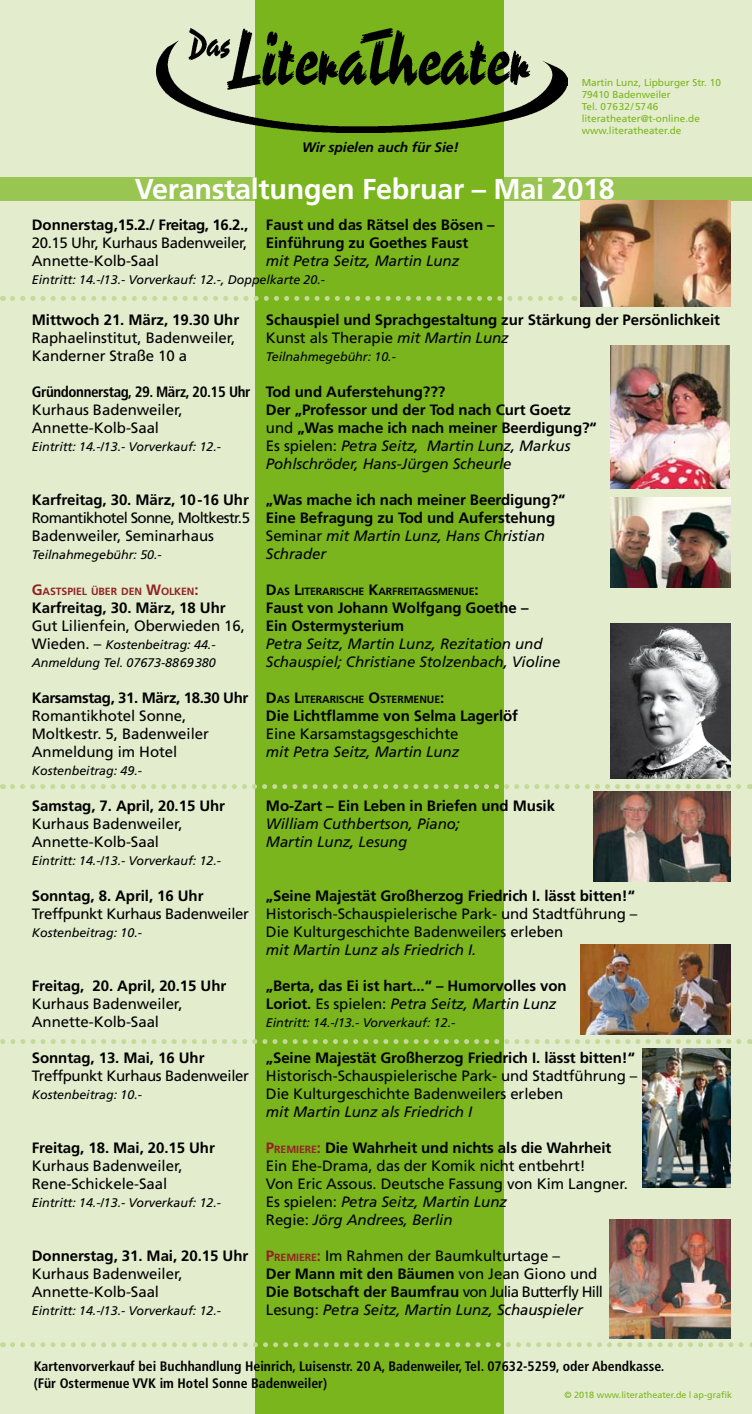
<style>
.page{position:relative;width:752px;height:1414px;background:#fff}
.page>*{position:absolute;margin:0;border:0;box-sizing:border-box;transform-origin:0 0}
.t1{font:700 28.75px "Frutiger";letter-spacing:-.01em;color:#fff}
.t2{font:700 15px/18px "Frutiger";letter-spacing:-.005em;color:#000}
.t3{font:15px/18px "Frutiger";letter-spacing:-.005em;color:#000}
.t4{font:italic 15px/18px "Frutiger";letter-spacing:-.005em;color:#000}
.t5{font:700 15px/18px "Frutiger";letter-spacing:-.025em;color:#000}
.t6{font:700 condensed 15px/18px "Frutiger";letter-spacing:-.025em;color:#000}
.t7{font:700 condensed 13.75px/16.5px "Frutiger";color:#000}
.t8{font:italic 700 13.75px "Frutiger";letter-spacing:-.005em;color:#000}
.t9{font:italic 12.5px "Frutiger";letter-spacing:-.005em;color:#000}
.t10{font:700 10.5px "Frutiger";letter-spacing:-.005em;color:#000}
.t11{font:700 10.5px "Frutiger";letter-spacing:-.005em;color:#922224}
.t12{font:10px/12px "Frutiger";color:#7ab51d}
.t13{font:9px "Frutiger";color:#7ab51d}
.s1{font-weight:400}
.s2{font-style:italic}
.s3{font-stretch:normal}
.s4{font-weight:400;font-stretch:normal}
.s5{font-style:normal}
.s6{font-size:15px}
.s7{font-style:normal;font-size:15px}
.s8{font-size:10.5px}
.s9{font-weight:700;font-style:normal}
.s10{color:#922224}
.s11{font-size:10.5px;color:#922224}
.s12{font-weight:700}
.s13{font-weight:700;color:#922224}
.s14{font-weight:700;font-size:10.5px;color:#922224}
</style>
<div class="page">
<div style="left:0;top:0;width:751px;height:1414px;background:#e3edce"></div>
<div style="left:255px;top:0;width:248px;height:1414px;background:#7ab51d"></div>
<svg style="left:0;top:177px;width:751px;height:23px;fill:#99c552"></svg>
<img style="left:156px;top:29px;width:411px;height:104px">
<svg style="left:12px;top:1342px;width:740px;height:5px"></svg>
<img style="left:580px;top:200px;width:150px;height:107px">
<img style="left:642px;top:1049px;width:88px;height:138px">
<img style="left:580px;top:944px;width:150px;height:91px">
<svg style="left:13px;top:296px;width:561px;height:5px"></svg>
<svg style="left:12px;top:784px;width:738px;height:5px"></svg>
<svg style="left:0;top:1039px;width:750px;height:5px"></svg>
<img style="left:609px;top:1219px;width:121px;height:119px">
<img style="left:610px;top:623px;width:120px;height:155px">
<img style="left:610px;top:345px;width:119px;height:143px">
<img style="left:593px;top:791px;width:137px;height:90px">
<img style="left:610px;top:497px;width:120px;height:90px">
<p class="t8" style="left:302px;top:139px;width:158px">Wir spielen auch für Sie!</p>
<p class="t12" style="left:581px;top:77px;width:141px">Martin Lunz, Lipburger Str. 10<br>79410 Badenweiler<br>Tel. 07632/ 5746 literatheater@t-online.de www.literatheater.de</p>
<h1 class="t1" style="left:135px;top:172px;width:481px">Veranstaltungen Februar – Mai 2018</h1>
<p class="t2" style="left:32px;top:216px;width:464px">Donnerstag,15.2./ Freitag, 16.2., Faust und das Rätsel des Bösen –<br><span class="s1">20.15 Uhr, Kurhaus Badenweiler,</span> Einführung zu Goethes Faust<br><span class="s1">Annette-Kolb-Saal</span></p>
<p class="t4" style="left:266px;top:252px;width:195px">mit Petra Seitz, Martin Lunz</p>
<p class="t9" style="left:32px;top:272px;width:294px">Eintritt: 14.-/13.- Vorverkauf: 12.-, Doppelkarte 20.-</p>
<p class="t2" style="left:32px;top:310px;width:209px">Mittwoch 21. März, 19.30 Uhr</p>
<p class="t2" style="left:266px;top:310px;width:455px">Schauspiel und Sprachgestaltung zur Stärkung der Persönlichkeit</p>
<p class="t3" style="left:32px;top:328px;width:205px">Raphaelinstitut, Badenweiler,</p>
<p class="t3" style="left:266px;top:328px;width:244px">Kunst als Therapie <span class="s2">mit Martin Lunz</span></p>
<p class="t3" style="left:32px;top:346px;width:157px">Kanderner Straße 10 a</p>
<p class="t9" style="left:266px;top:349px;width:131px">Teilnahmegebühr: 10.-</p>
<p class="t6" style="left:32px;top:382px;width:415px">Gründonnerstag, 29. März, 20.15 Uhr <span class="s3">Tod und Auferstehung???<br></span><span class="s4">Kurhaus Badenweiler,</span></p>
<p class="t2" style="left:266px;top:400px;width:306px">Der „Professor und der Tod nach Curt Goetz</p>
<p class="t3" style="left:32px;top:418px;width:129px">Annette-Kolb-Saal</p>
<p class="t2" style="left:266px;top:418px;width:332px"><span class="s1">und</span> „Was mache ich nach meiner Beerdigung?“</p>
<p class="t9" style="left:32px;top:439px;width:191px">Eintritt: 14.-/13.- Vorverkauf: 12.-</p>
<p class="t4" style="left:266px;top:436px;width:306px"><span class="s5">Es spielen:</span> Petra Seitz, Martin Lunz, Markus<br>Pohlschröder, Hans-Jürgen Scheurle</p>
<p class="t2" style="left:32px;top:490px;width:534px">Karfreitag, 30. März, 10-16 Uhr „Was mache ich nach meiner Beerdigung?“<br><span class="s1">Romantikhotel Sonne, Moltkestr.5</span> Eine Befragung zu Tod und Auferstehung<br><span class="s1">Badenweiler, Seminarhaus</span></p>
<p class="t4" style="left:266px;top:526px;width:280px"><span class="s5">Seminar</span> mit Martin Lunz, Hans Christian</p>
<p class="t9" style="left:32px;top:547px;width:131px">Teilnahmegebühr: 50.-</p>
<p class="t4" style="left:266px;top:544px;width:62px">Schrader</p>
<p class="t11" style="left:32px;top:585px;width:168px"><span class="s6">G</span>astspiel über den <span class="s6">W</span>olken<span class="s6">:</span></p>
<p class="t10" style="left:266px;top:585px;width:214px"><span class="s6">D</span>as <span class="s6">L</span>iterarische <span class="s6">K</span>arfreitagsmenue<span class="s6">:</span></p>
<p class="t2" style="left:32px;top:598px;width:195px">Karfreitag, 30. März, 18 Uhr</p>
<p class="t2" style="left:266px;top:598px;width:264px">Faust von Johann Wolfgang Goethe –</p>
<p class="t3" style="left:32px;top:616px;width:214px">Gut Lilienfein, Oberwieden 16,</p>
<p class="t2" style="left:266px;top:616px;width:139px">Ein Ostermysterium</p>
<p class="t9" style="left:32px;top:637px;width:185px"><span class="s7">Wieden. –</span> Kostenbeitrag: 44.-</p>
<p class="t4" style="left:266px;top:634px;width:278px">Petra Seitz, Martin Lunz, Rezitation und</p>
<p class="t9" style="left:32px;top:655px;width:185px">Anmeldung Tel. 07673-8869380</p>
<p class="t4" style="left:266px;top:652px;width:296px">Schauspiel; Christiane Stolzenbach, Violine</p>
<p class="t5" style="left:32px;top:688px;width:414px">Karsamstag, 31. März, 18.30 Uhr D<span class="s8">as</span> L<span class="s8">iterarische</span> O<span class="s8">stermenue</span>:<br><span class="s1">Romantikhotel Sonne,</span></p>
<p class="t2" style="left:266px;top:706px;width:253px">Die Lichtflamme von Selma Lagerlöf</p>
<p class="t3" style="left:32px;top:724px;width:178px">Moltkestr. 5, Badenweiler</p>
<p class="t3" style="left:266px;top:724px;width:194px">Eine Karsamstagsgeschichte</p>
<p class="t3" style="left:32px;top:742px;width:147px">Anmeldung im Hotel</p>
<p class="t4" style="left:266px;top:742px;width:195px">mit Petra Seitz, Martin Lunz</p>
<p class="t9" style="left:32px;top:763px;width:112px">Kostenbeitrag: 49.-</p>
<p class="t2" style="left:32px;top:796px;width:195px">Samstag, 7. April, 20.15 Uhr</p>
<p class="t2" style="left:266px;top:796px;width:290px">Mo-Zart – Ein Leben in Briefen und Musik</p>
<p class="t3" style="left:32px;top:814px;width:152px">Kurhaus Badenweiler,</p>
<p class="t4" style="left:266px;top:814px;width:195px">William Cuthbertson, Piano;</p>
<p class="t3" style="left:32px;top:832px;width:129px">Annette-Kolb-Saal</p>
<p class="t4" style="left:266px;top:832px;width:143px">Martin Lunz, Lesung</p>
<p class="t9" style="left:32px;top:853px;width:191px">Eintritt: 14.-/13.- Vorverkauf: 12.-</p>
<p class="t2" style="left:32px;top:886px;width:173px">Sonntag, 8. April, 16 Uhr</p>
<p class="t2" style="left:266px;top:886px;width:370px">„Seine Majestät Großherzog Friedrich I. lässt bitten!“</p>
<p class="t3" style="left:32px;top:904px;width:606px">Treffpunkt Kurhaus Badenweiler Historisch-Schauspielerische Park- und Stadtführung –</p>
<p class="t9" style="left:32px;top:925px;width:112px">Kostenbeitrag: 10.-</p>
<p class="t3" style="left:266px;top:922px;width:299px">Die Kulturgeschichte Badenweilers erleben</p>
<p class="t4" style="left:266px;top:940px;width:212px">mit Martin Lunz als Friedrich I.</p>
<p class="t2" style="left:32px;top:976px;width:196px">Freitag, 20. April, 20.15 Uhr</p>
<p class="t2" style="left:266px;top:976px;width:302px">„Berta, das Ei ist hart...“ – Humorvolles von</p>
<p class="t3" style="left:32px;top:994px;width:152px">Kurhaus Badenweiler,</p>
<p class="t4" style="left:266px;top:994px;width:292px"><span class="s9">Loriot.</span> <span class="s5">Es spielen:</span> Petra Seitz, Martin Lunz</p>
<p class="t3" style="left:32px;top:1012px;width:129px">Annette-Kolb-Saal</p>
<p class="t9" style="left:266px;top:1015px;width:191px">Eintritt: 14.-/13.- Vorverkauf: 12.-</p>
<p class="t2" style="left:32px;top:1048px;width:174px">Sonntag, 13. Mai, 16 Uhr</p>
<p class="t2" style="left:266px;top:1048px;width:370px">„Seine Majestät Großherzog Friedrich I. lässt bitten!“</p>
<p class="t3" style="left:32px;top:1066px;width:606px">Treffpunkt Kurhaus Badenweiler Historisch-Schauspielerische Park- und Stadtführung –</p>
<p class="t9" style="left:32px;top:1087px;width:112px">Kostenbeitrag: 10.-</p>
<p class="t3" style="left:266px;top:1084px;width:299px">Die Kulturgeschichte Badenweilers erleben</p>
<p class="t4" style="left:266px;top:1102px;width:208px">mit Martin Lunz als Friedrich I</p>
<p class="t2" style="left:32px;top:1138px;width:184px">Freitag, 18. Mai, 20.15 Uhr</p>
<p class="t2" style="left:266px;top:1138px;width:347px"><span class="s10">P</span><span class="s11">remiere</span><span class="s10">:</span> Die Wahrheit und nichts als die Wahrheit</p>
<p class="t3" style="left:32px;top:1156px;width:152px">Kurhaus Badenweiler,</p>
<p class="t3" style="left:266px;top:1156px;width:321px">Ein Ehe-Drama, das der Komik nicht entbehrt!</p>
<p class="t3" style="left:32px;top:1174px;width:137px">Rene-Schickele-Saal</p>
<p class="t3" style="left:266px;top:1174px;width:363px">Von Eric Assous. Deutsche Fassung von Kim Langner.</p>
<p class="t9" style="left:32px;top:1195px;width:191px">Eintritt: 14.-/13.- Vorverkauf: 12.-</p>
<p class="t4" style="left:266px;top:1192px;width:242px"><span class="s5">Es spielen:</span> Petra Seitz, Martin Lunz<br><span class="s5">Regie:</span> Jörg Andrees, Berlin</p>
<p class="t3" style="left:32px;top:1246px;width:529px"><span class="s12">Donnerstag, 31. Mai, 20.15 Uhr</span> <span class="s13">P</span><span class="s14">remiere</span><span class="s13">:</span> Im Rahmen der Baumkulturtage –<br>Kurhaus Badenweiler,</p>
<p class="t2" style="left:266px;top:1264px;width:333px">Der Mann mit den Bäumen <span class="s1">von Jean Giono und</span></p>
<p class="t3" style="left:32px;top:1282px;width:129px">Annette-Kolb-Saal</p>
<p class="t2" style="left:266px;top:1282px;width:338px">Die Botschaft der Baumfrau <span class="s1">von Julia Butterfly Hill</span></p>
<p class="t9" style="left:32px;top:1303px;width:191px">Eintritt: 14.-/13.- Vorverkauf: 12.-</p>
<p class="t4" style="left:266px;top:1300px;width:318px"><span class="s5">Lesung:</span> Petra Seitz, Martin Lunz, Schauspieler</p>
<p class="t7" style="left:34px;top:1358px;width:631px">Kartenvorverkauf bei Buchhandlung Heinrich, Luisenstr. 20 A, Badenweiler, Tel. 07632-5259, oder Abendkasse. (Für Ostermenue VVK im Hotel Sonne Badenweiler)</p>
<p class="t13" style="left:564px;top:1389px;width:169px">© 2018 www.literatheater.de | ap-grafik</p>
</div>
